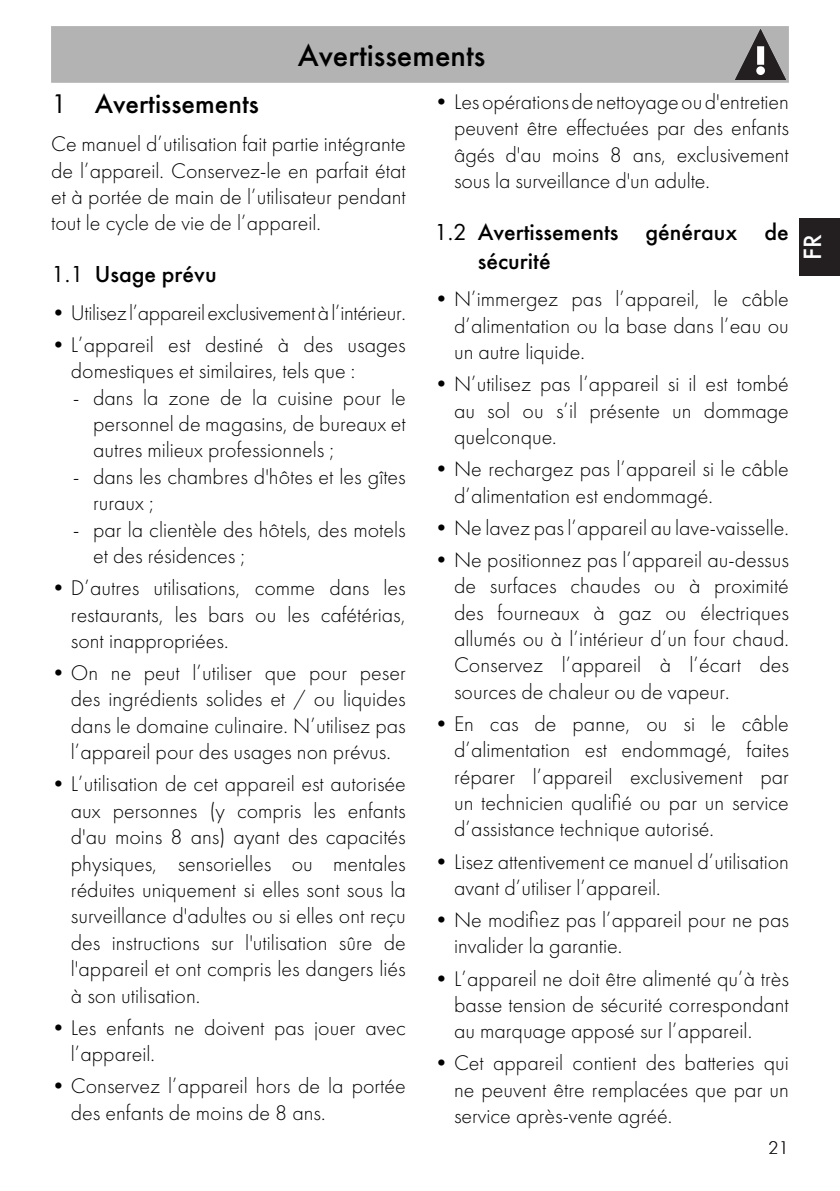
<style>
.page{position:relative;width:840px;height:1191px;background:#fff}
.page>*{position:absolute;margin:0;border:0;box-sizing:border-box;transform-origin:0 0}
.t1{font:500 32px "Futura";color:#000}
.t2{font:500 28px "Futura";color:#000}
.t3{font:500 26px "Futura";color:#fff}
.t4{font:500 24px/28.8px "Futura";color:#000}
.Testo{font:300 22px/26.4px "Futura";color:#000;text-align:justify}
.Testo-2{font:300 22px "Futura";letter-spacing:-.02em;color:#000}
.t5{font:300 19px "Futura";color:#231f20}
.s1{font-weight:400}
</style>
<div class="page">
<div style="left:799px;top:218px;width:40px;height:58px;background:#231f20"></div>
<div style="left:51px;top:26px;width:737px;height:57px;background:#b3b3b3"></div>
<svg style="left:734px;top:29px;width:51px;height:51px;background:#797778"></svg>
<h1 class="t1" style="left:298px;top:36px;width:189px">Avertissements</h1>
<p class="t2" style="left:51px;top:87px;width:209px"><span class="s1">1</span> Avertissements</p>
<p class="Testo" style="left:51px;top:131px;width:356px">Ce manuel d’utilisation fait partie intégrante de l’appareil. Conservez-le en parfait état et à portée de main de l’utilisateur pendant tout le cycle de vie de l’appareil.</p>
<p class="t4" style="left:51px;top:260px;width:167px"><span class="s1">1.1</span> Usage prévu</p>
<p class="Testo-2" style="left:51px;top:300px;width:356px">• Utilisez l’appareil exclusivement à l’intérieur.</p>
<p class="Testo" style="left:71px;top:331px;width:336px;text-indent:-20px">• L’appareil est destiné à des usages domestiques et similaires, tels que :</p>
<p class="Testo" style="left:93px;top:384px;width:314px;text-indent:-20px">- dans la zone de la cuisine pour le personnel de magasins, de bureaux et autres milieux professionnels ;</p>
<p class="Testo" style="left:93px;top:463px;width:314px;text-indent:-20px">- dans les chambres d'hôtes et les gîtes ruraux ;</p>
<p class="Testo" style="left:93px;top:516px;width:314px;text-indent:-20px">- par la clientèle des hôtels, des motels et des résidences ;</p>
<p class="Testo" style="left:71px;top:575px;width:336px;text-indent:-20px">• D’autres utilisations, comme dans les restaurants, les bars ou les cafétérias, sont inappropriées.</p>
<p class="Testo" style="left:71px;top:659px;width:336px;text-indent:-20px">• On ne peut l’utiliser que pour peser des ingrédients solides et / ou liquides dans le domaine culinaire. N’utilisez pas l’appareil pour des usages non prévus.</p>
<p class="Testo" style="left:71px;top:771px;width:336px;text-indent:-20px">• L’utilisation de cet appareil est autorisée aux personnes (y compris les enfants d'au moins 8 ans) ayant des capacités physiques, sensorielles ou mentales réduites uniquement si elles sont sous la surveillance d'adultes ou si elles ont reçu des instructions sur l'utilisation sûre de l'appareil et ont compris les dangers liés à son utilisation.</p>
<p class="Testo" style="left:71px;top:1014px;width:336px;text-indent:-20px">• Les enfants ne doivent pas jouer avec l’appareil.</p>
<p class="Testo" style="left:71px;top:1072px;width:336px;text-indent:-20px">• Conservez l’appareil hors de la portée des enfants de moins de 8 ans.</p>
<p class="Testo" style="left:454px;top:89px;width:336px;text-indent:-20px">• Les opérations de nettoyage ou d'entretien peuvent être effectuées par des enfants âgés d'au moins 8 ans, exclusivement sous la surveillance d'un adulte.</p>
<p class="t4" style="left:477px;top:218px;width:312px;text-indent:-44px"><span class="s1">1.2</span> Avertissements généraux de sécurité</p>
<p class="Testo" style="left:454px;top:286px;width:336px;text-indent:-20px">• N’immergez pas l’appareil, le câble d’alimentation ou la base dans l’eau ou un autre liquide.</p>
<p class="Testo" style="left:454px;top:371px;width:336px;text-indent:-20px">• N’utilisez pas l’appareil si il est tombé au sol ou s’il présente un dommage quelconque.</p>
<p class="Testo" style="left:454px;top:456px;width:336px;text-indent:-20px">• Ne rechargez pas l’appareil si le câble d’alimentation est endommagé.</p>
<p class="Testo" style="left:434px;top:514px;width:356px">• Ne lavez pas l’appareil au lave-vaisselle.</p>
<p class="Testo" style="left:454px;top:546px;width:336px;text-indent:-20px">• Ne positionnez pas l’appareil au-dessus de surfaces chaudes ou à proximité des fourneaux à gaz ou électriques allumés ou à l’intérieur d’un four chaud.<br>Conservez l’appareil à l’écart des sources de chaleur ou de vapeur.</p>
<p class="Testo" style="left:454px;top:710px;width:336px;text-indent:-20px">• En cas de panne, ou si le câble d’alimentation est endommagé, faites réparer l’appareil exclusivement par un technicien qualifié ou par un service d’assistance technique autorisé.</p>
<p class="Testo" style="left:454px;top:848px;width:336px;text-indent:-20px">• Lisez attentivement ce manuel d’utilisation avant d’utiliser l’appareil.</p>
<p class="Testo" style="left:454px;top:906px;width:336px;text-indent:-20px">• Ne modifiez pas l’appareil pour ne pas invalider la garantie.</p>
<p class="Testo" style="left:454px;top:965px;width:336px;text-indent:-20px">• L’appareil ne doit être alimenté qu’à très basse tension de sécurité correspondant au marquage apposé sur l’appareil.</p>
<p class="Testo" style="left:454px;top:1050px;width:336px;text-indent:-20px">• Cet appareil contient des batteries qui ne peuvent être remplacées que par un service après-vente agréé.</p>
<p class="t5" style="left:767px;top:1136px;width:22px">21</p>
<p class="t3" style="left:796px;top:260px;width:27px;rotate:-90deg">FR</p>
</div>
